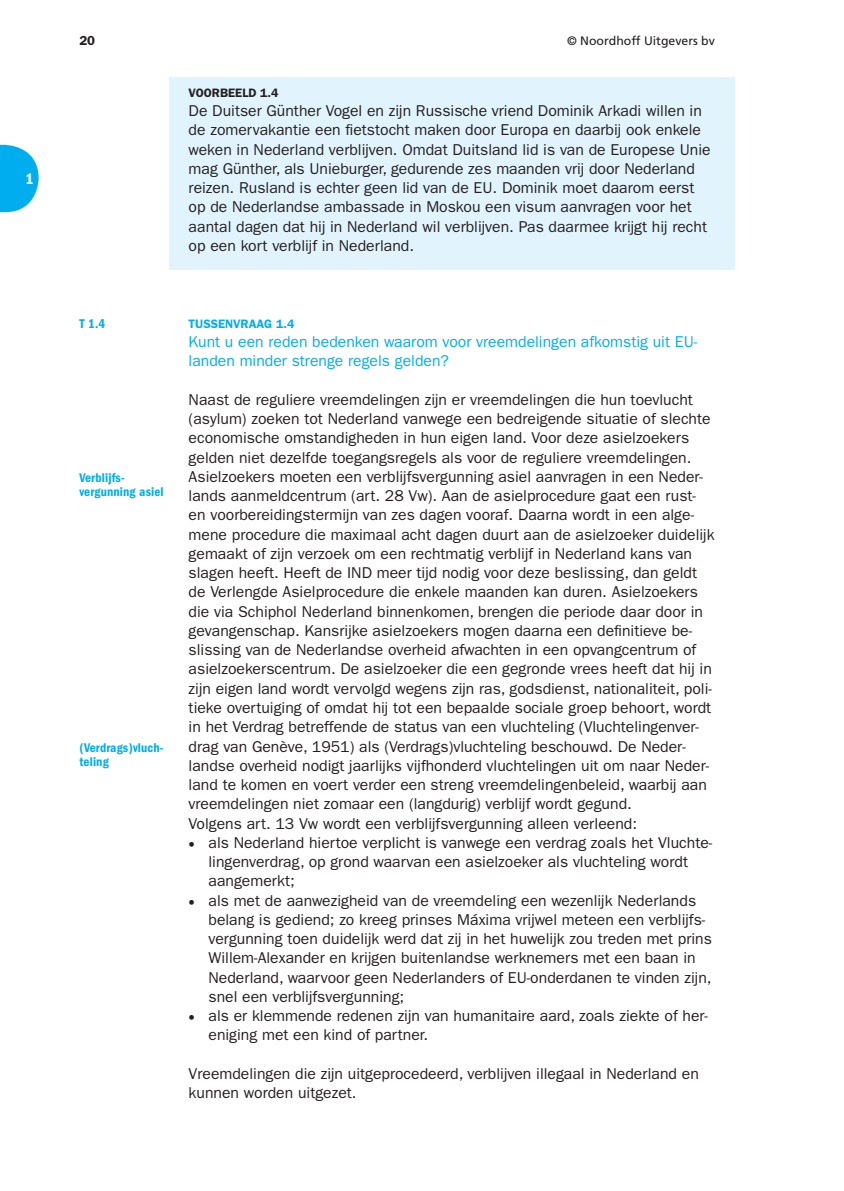
<style>
.page{position:relative;width:844px;height:1191px;background:#fff}
.page>*{position:absolute;margin:0;border:0;box-sizing:border-box;transform-origin:0 0}
.t1{font:15.75px/19.2px "ITC Franklin Gothic Std";color:#231f20}
.t2{font:15.75px/19.2px "ITC Franklin Gothic Std";color:#00aeef}
.t3{font:15.75px "ITC Franklin Gothic Std Dm Cd";color:#fff}
.t4{font:13.12px/14.3px "ITC Franklin Gothic Std Dm Cd";letter-spacing:.01em;color:#00aeef}
.t5{font:600 13.12px "ITC Franklin Gothic Std";color:#231f20}
.t6{font:12.25px "Frutiger LT Std";color:#231f20}
.t7{font:600 12.25px "ITC Franklin Gothic Std";color:#00aeef}
.t8{font:600 12.25px "ITC Franklin Gothic Std";color:#231f20}
.s1{font-family:"Utopia Std"}
</style>
<div class="page">
<svg style="left:0;top:145px;width:39px;height:67px"></svg>
<div style="left:169px;top:77px;width:565px;height:193px;background:#e1f4fd"></div>
<p class="t3" style="left:26px;top:172px;width:10px">1</p>
<p class="t5" style="left:79px;top:35px;width:17px">20</p>
<p class="t6" style="left:567px;top:35px;width:149px">© Noordhoff Uitgevers bv</p>
<p class="t8" style="left:189px;top:88px;width:91px">VOORBEELD 1.4</p>
<p class="t1" style="left:189px;top:102px;width:523px">De Duitser Günther Vogel en zijn Russische vriend Dominik Arkadi willen in de zomervakantie een fietstocht maken door Europa en daarbij ook enkele weken in Nederland verblijven. Omdat Duitsland lid is van de Europese Unie mag Günther, als Unieburger, gedurende zes maanden vrij door Nederland reizen. Rusland is echter geen lid van de EU. Dominik moet daarom eerst op de Nederlandse ambassade in Moskou een visum aanvragen voor het aantal dagen dat hij in Nederland wil verblijven. Pas daarmee krijgt hij recht op een kort verblijf in Nederland.</p>
<p class="t4" style="left:79px;top:317px;width:27px">T 1.4</p>
<p class="t4" style="left:79px;top:471px;width:86px">Verblijfs&shy;vergunning asiel</p>
<p class="t4" style="left:79px;top:741px;width:85px">(Verdrags)vluch&shy;teling</p>
<p class="t7" style="left:189px;top:319px;width:107px">TUSSENVRAAG 1.4</p>
<p class="t2" style="left:189px;top:333px;width:510px">Kunt u een reden bedenken waarom voor vreemdelingen afkomstig uit EU&shy;landen minder strenge regels gelden?</p>
<p class="t1" style="left:189px;top:391px;width:527px">Naast de reguliere vreemdelingen zijn er vreemdelingen die hun toevlucht (asylum) zoeken tot Nederland vanwege een bedreigende situatie of slechte economische omstandigheden in hun eigen land. Voor deze asielzoekers gelden niet dezelfde toegangsregels als voor de reguliere vreemdelingen.<br>Asielzoekers moeten een verblijfsvergunning asiel aanvragen in een Neder&shy;lands aanmeldcentrum (art. 28 Vw). Aan de asielprocedure gaat een rust&shy;en voorbereidingstermijn van zes dagen vooraf. Daarna wordt in een alge&shy;mene procedure die maximaal acht dagen duurt aan de asielzoeker duidelijk gemaakt of zijn verzoek om een rechtmatig verblijf in Nederland kans van slagen heeft. Heeft de IND meer tijd nodig voor deze beslissing, dan geldt de Verlengde Asielprocedure die enkele maanden kan duren. Asielzoekers die via Schiphol Nederland binnenkomen, brengen die periode daar door in gevangenschap. Kansrijke asielzoekers mogen daarna een definitieve be&shy;slissing van de Nederlandse overheid afwachten in een opvangcentrum of asielzoekerscentrum . De asielzoeker die een gegronde vrees heeft dat hij in zijn eigen land wordt vervolgd wegens zijn ras, godsdienst, nationaliteit, poli&shy;tieke overtuiging of omdat hij tot een bepaalde sociale groep behoort, wordt in het Verdrag betreffende de status van een vluchteling (Vluchtelingenver&shy;drag van Genève, 1951) als (Verdrags)vluchteling beschouwd. De Neder&shy;landse overheid nodigt jaarlijks vijfhonderd vluchtelingen uit om naar Neder&shy;land te komen en voert verder een streng vreemdelingenbeleid, waarbij aan vreemdelingen niet zomaar een (langdurig) verblijf wordt gegund.<br>Volgens art. 13 Vw wordt een verblijfsvergunning alleen verleend:</p>
<p class="t1" style="left:208px;top:834px;width:505px;text-indent:-20px"><span class="s1">•</span> als Nederland hiertoe verplicht is vanwege een verdrag zoals het Vluchte&shy;lingenverdrag, op grond waarvan een asielzoeker als vluchteling wordt aangemerkt;</p>
<p class="t1" style="left:208px;top:891px;width:505px;text-indent:-20px"><span class="s1">•</span> als met de aanwezigheid van de vreemdeling een wezenlijk Nederlands belang is gediend; zo kreeg prinses Máxima vrijwel meteen een verblijfs&shy;vergunning toen duidelijk werd dat zij in het huwelijk zou treden met prins Willem-Alexander en krijgen buitenlandse werknemers met een baan in Nederland, waarvoor geen Nederlanders of EU-onderdanen te vinden zijn, snel een verblijfsvergunning;</p>
<p class="t1" style="left:208px;top:1007px;width:501px;text-indent:-20px"><span class="s1">•</span> als er klemmende redenen zijn van humanitaire aard, zoals ziekte of her&shy;eniging met een kind of partner.</p>
<p class="t1" style="left:189px;top:1065px;width:511px">Vreemdelingen die zijn uitgeprocedeerd, verblijven illegaal in Nederland en kunnen worden uitgezet.</p>
</div>
